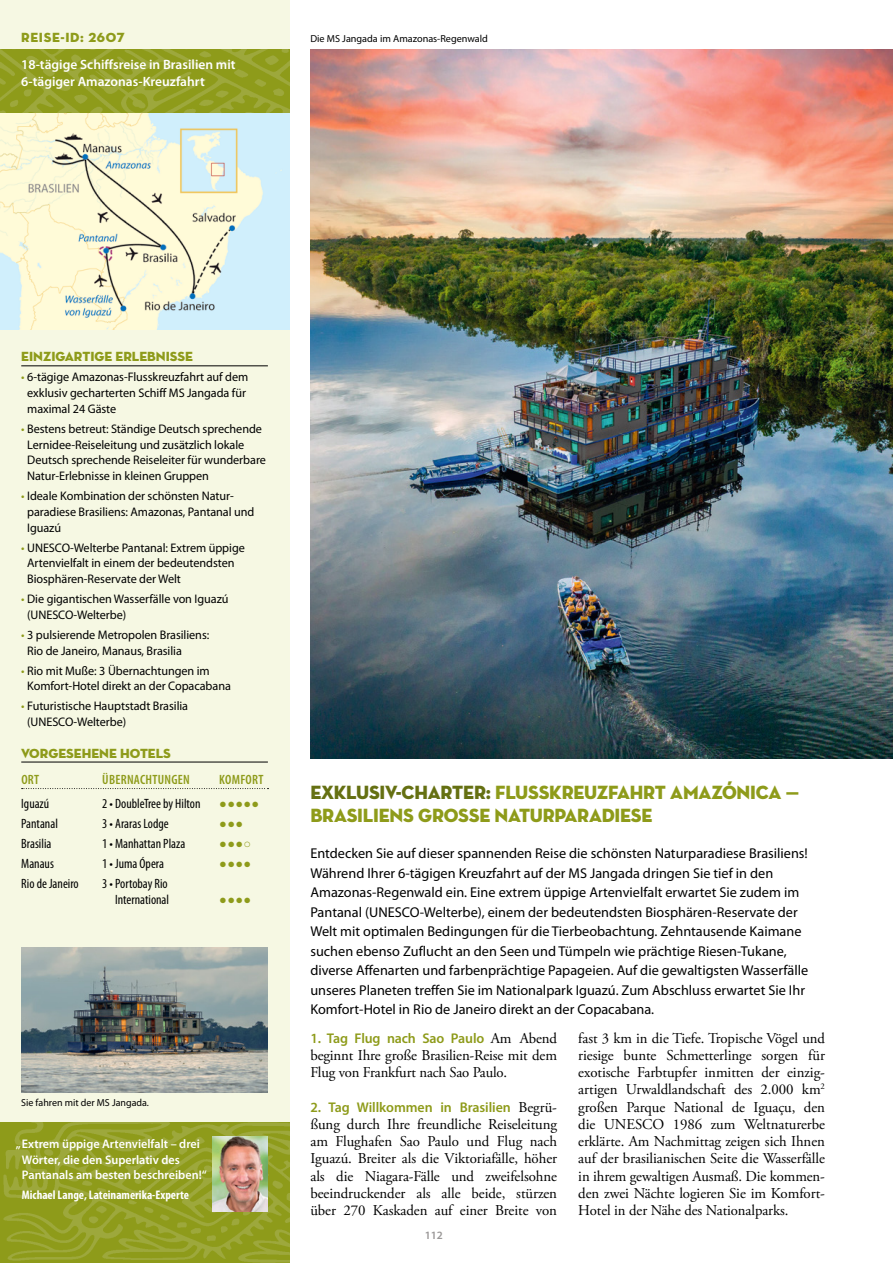
<style>
.page{position:relative;width:893px;height:1263px;background:#fff}
.page>*{position:absolute;margin:0;border:0;box-sizing:border-box;transform-origin:0 0}
.t1{font:19.5px/23.4px "Neutra Disp Titling";letter-spacing:-.01em;color:#8e9b1a}
.t2{font:15px/17.2px "Adobe Garamond Pro";letter-spacing:-.005em;color:#000;text-align:justify}
.t3{font:14.25px/19.5px "Myriad Pro";color:#000}
.t4{font:600 14.1px "Myriad Pro";letter-spacing:-.01em;color:#8e9b1a}
.t5{font:condensed 13.5px/15.8px "Myriad Pro";color:#000;text-align:right}
.t6{font:600 13.5px/16.5px "Myriad Pro";color:#fff}
.t7{font:13.5px "Neutra Disp Titling";color:#8e9b1a}
.t8{font:600 condensed 13.5px "Myriad Pro";letter-spacing:.02em;color:#8e9b1a}
.t9{font:13.5px "Neutra Disp Titling";letter-spacing:.05em;color:#8e9b1a}
.t10{font:12.75px "Arial";color:#8e9b1a}
.t11{font:12.45px/15.8px "Myriad Pro";letter-spacing:-.005em;color:#000}
.t12{font:600 12.45px/15.8px "Myriad Pro";color:#fff}
.t13{font:700 condensed 12.45px "Myriad Pro";color:#fff}
.t14{font:600 11.25px "Myriad Pro";color:#9a9897}
.t15{font:10.2px "Myriad Pro";color:#000}
.s1{color:#8e9b1a}
.s2{color:#657012}
.s3{font-family:"Adobe Garamond Pro";font-weight:400;font-size:15px;color:#000}
</style>
<div class="page">
<div style="left:0;top:0;width:289px;height:1263px;background:#f6f8e3"></div>
<img style="left:0;top:49px;width:289px;height:280px">
<hr style="left:21px;top:366px;width:247px;height:1px;background:#000">
<hr style="left:21px;top:762px;width:247px;height:1px;background:#000">
<svg style="left:22px;top:788px;width:246px;height:1px"></svg>
<img style="left:0;top:1123px;width:289px;height:140px">
<img style="left:21px;top:948px;width:247px;height:144px">
<img style="left:213px;top:1136px;width:55px;height:75px">
<img style="left:310px;top:49px;width:583px;height:709px">
<p class="t9" style="left:21px;top:29px;width:105px">REISE-ID: 2607</p>
<p class="t6" style="left:21px;top:57px;width:216px">18-tägige Schiffsreise in Brasilien mit<br>6-tägiger Amazonas-Kreuzfahrt</p>
<p class="t15" style="left:310px;top:33px;width:179px">Die MS Jangada im Amazonas-Regenwald</p>
<p class="t7" style="left:21px;top:348px;width:173px">EINZIGARTIGE ERLEBNISSE</p>
<p class="t11" style="left:27px;top:370px;width:223px;text-indent:-6px"><span class="s1">•</span> 6-tägige Amazonas-Flusskreuzfahrt auf dem exklusiv gecharterten Schiff MS Jangada für maximal 24 Gäste</p>
<p class="t11" style="left:27px;top:421px;width:240px;text-indent:-6px"><span class="s1">•</span> Bestens betreut: Ständige Deutsch sprechende Lernidee-Reiseleitung und zusätzlich lokale Deutsch sprechende Reiseleiter für wunderbare Natur-Erlebnisse in kleinen Gruppen</p>
<p class="t11" style="left:27px;top:488px;width:229px;text-indent:-6px"><span class="s1">•</span> Ideale Kombination der schönsten Natur&shy;paradiese Brasiliens: Amazonas, Pantanal und<br>Iguazú</p>
<p class="t11" style="left:27px;top:540px;width:219px;text-indent:-6px"><span class="s1">•</span> UNESCO-Welterbe Pantanal: Extrem üppige<br>Artenvielfalt in einem der bedeutendsten<br>Biosphären-Reservate der Welt</p>
<p class="t11" style="left:27px;top:591px;width:203px;text-indent:-6px"><span class="s1">•</span> Die gigantischen Wasserfälle von Iguazú (UNESCO-Welterbe)</p>
<p class="t11" style="left:27px;top:627px;width:184px;text-indent:-6px"><span class="s1">•</span> 3 pulsierende Metropolen Brasiliens:<br>Rio de Janeiro, Manaus, Brasilia</p>
<p class="t11" style="left:27px;top:663px;width:205px;text-indent:-6px"><span class="s1">•</span> Rio mit Muße: 3 Übernachtungen im<br>Komfort-Hotel direkt an der Copacabana</p>
<p class="t11" style="left:27px;top:699px;width:162px;text-indent:-6px"><span class="s1">•</span> Futuristische Hauptstadt Brasilia (UNESCO-Welterbe)</p>
<p class="t7" style="left:21px;top:744px;width:151px">VORGESEHENE HOTELS</p>
<p class="t8" style="left:21px;top:772px;width:19px">ORT</p>
<p class="t8" style="left:102px;top:772px;width:89px">ÜBERNACHTUNGEN</p>
<p class="t8" style="left:219px;top:772px;width:46px">KOMFORT</p>
<p class="t5" style="left:21px;top:796px;width:29px">Iguazú</p>
<p class="t5" style="left:102px;top:796px;width:100px">2 • DoubleTree by Hilton</p>
<p class="t10" style="left:219px;top:795px;width:42px">●●●●●</p>
<p class="t5" style="left:21px;top:816px;width:38px">Pantanal</p>
<p class="t5" style="left:102px;top:816px;width:68px">3 • Araras Lodge</p>
<p class="t10" style="left:219px;top:815px;width:25px">●●●</p>
<p class="t5" style="left:21px;top:836px;width:32px">Brasilia</p>
<p class="t5" style="left:102px;top:836px;width:85px">1 • Manhattan Plaza</p>
<p class="t10" style="left:219px;top:835px;width:33px">●●●○</p>
<p class="t5" style="left:21px;top:856px;width:34px">Manaus</p>
<p class="t5" style="left:102px;top:856px;width:63px">1 • Juma Ópera</p>
<p class="t10" style="left:219px;top:855px;width:33px">●●●●</p>
<p class="t5" style="left:21px;top:876px;width:59px">Rio de Janeiro</p>
<p class="t5" style="left:102px;top:876px;width:68px">3 • Portobay Rio<br>International</p>
<p class="t10" style="left:219px;top:891px;width:33px">●●●●</p>
<p class="t15" style="left:21px;top:1097px;width:129px">Sie fahren mit der MS Jangada.</p>
<p class="t12" style="left:22px;top:1136px;width:186px;text-indent:-6px">„Extrem üppige Artenvielfalt – drei<br>Wörter, die den Superlativ des<br>Pantanals am besten beschreiben!“</p>
<p class="t13" style="left:22px;top:1188px;width:169px">Michael Lange, Lateinamerika-Experte</p>
<h1 class="t1" style="left:310px;top:781px;width:490px"><span class="s2">EXKLUSIV-CHARTER:</span> FLUSSKREUZFAHRT AMAZÓNICA —<br>BRASILIENS GROßE NATURPARADIESE</h1>
<p class="t3" style="left:310px;top:844px;width:499px">Entdecken Sie auf dieser spannenden Reise die schönsten Naturparadiese Brasiliens!<br>Während Ihrer 6-tägigen Kreuzfahrt auf der MS Jangada dringen Sie tief in den Amazonas-Regenwald ein. Eine extrem üppige Artenvielfalt erwartet Sie zudem im Pantanal (UNESCO-Welterbe), einem der bedeutendsten Biosphären-Reservate der Welt mit optimalen Bedingungen für die Tierbeobachtung. Zehntausende Kaimane suchen ebenso Zuflucht an den Seen und Tümpeln wie prächtige Riesen-Tukane, diverse Affenarten und farbenprächtige Papageien. Auf die gewaltigsten Wasserfälle unseres Planeten treffen Sie im Nationalpark Iguazú. Zum Abschluss erwartet Sie Ihr Komfort-Hotel in Rio de Janeiro direkt an der Copacabana.</p>
<p class="t4" style="left:310px;top:1030px;width:248px">1. Tag Flug nach Sao Paulo <span class="s3">Am Abend</span></p>
<p class="t2" style="left:310px;top:1047px;width:248px">beginnt Ihre große Brasilien-Reise mit dem<br>Flug von Frankfurt nach Sao Paulo.</p>
<p class="t4" style="left:310px;top:1099px;width:248px">2. Tag Willkommen in Brasilien <span class="s3">Begrü-</span></p>
<p class="t2" style="left:310px;top:1116px;width:248px">ßung durch Ihre freundliche Reiseleitung am Flughafen Sao Paulo und Flug nach Iguazú. Breiter als die Viktoriafälle, höher als die Niagara-Fälle und zweifelsohne beeindruckender als alle beide, stürzen über 270 Kaskaden auf einer Breite von</p>
<p class="t2" style="left:578px;top:1030px;width:248px">fast 3 km in die Tiefe. Tropische Vögel und riesige bunte Schmetterlinge sorgen für exotische Farbtupfer inmitten der einzig&shy;artigen Urwaldlandschaft des 2.000 km<sup>2 </sup>großen Parque National de Iguaçu, den die UNESCO 1986 zum Weltnaturerbe erklärte. Am Nachmittag zeigen sich Ihnen auf der brasilianischen Seite die Wasserfälle in ihrem gewaltigen Ausmaß. Die kommen&shy;den zwei Nächte logieren Sie im Komfort-Hotel in der Nähe des Nationalparks.</p>
<p class="t14" style="left:425px;top:1229px;width:20px">112</p>
</div>
